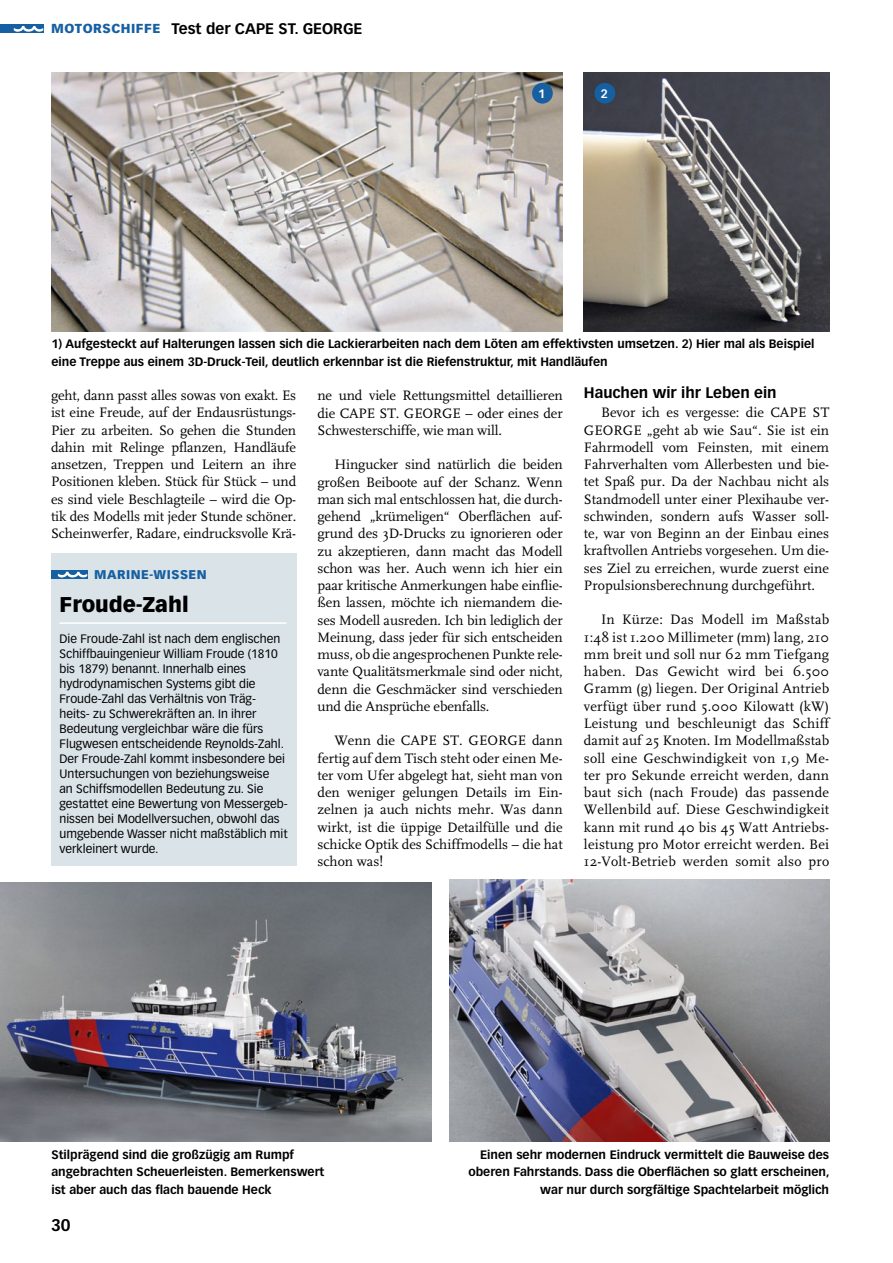
<style>
.page{position:relative;width:893px;height:1263px;background:#fff}
.page>*{position:absolute;margin:0;border:0;box-sizing:border-box;transform-origin:0 0}
.t1{font:900 21px "Vectora LT Std";color:#000}
.t2{font:700 16.5px "Vectora LT Std";color:#000}
.t3{font:700 15px "Vectora LT Std";color:#000}
.t4{font:14.25px/17.2px "FF Scala";letter-spacing:-.005em;color:#000;text-align:justify}
.t5{font:900 12.45px "Vectora LT Std";letter-spacing:.04em;color:#165fa1}
.t6{font:12px/15px "Vectora LT Std";color:#000}
.t7{font:700 12px/17.2px "Vectora LT Std";color:#000}
.t8{font:700 12px "Vectora LT Std";color:#fff}
.s1{font-weight:900;font-size:12.75px;color:#165fa1}
</style>
<div class="page">
<div style="left:0;top:24px;width:43px;height:9px;background:#165fa1"></div>
<svg style="left:14px;top:26px;width:29px;height:6px"></svg>
<img style="left:51px;top:72px;width:512px;height:259px">
<img style="left:584px;top:72px;width:245px;height:259px">
<img style="left:449px;top:880px;width:380px;height:261px">
<img style="left:0;top:882px;width:432px;height:259px">
<div style="left:51px;top:553px;width:245px;height:313px;background:#dae3e8"></div>
<hr style="left:60px;top:622px;width:226px;height:2px;background:#fff">
<div style="left:51px;top:570px;width:36px;height:9px;background:#165fa1"></div>
<svg style="left:58px;top:572px;width:29px;height:6px"></svg>
<div style="left:532px;top:83px;width:21px;height:21px;background:#165fa1;border-radius:50%"></div>
<div style="left:594px;top:83px;width:21px;height:21px;background:#165fa1;border-radius:50%"></div>
<p class="t3" style="left:51px;top:19px;width:313px"><span class="s1">MOTORSCHIFFE</span> Test der CAPE ST. GEORGE</p>
<p class="t8" style="left:538px;top:86px;width:9px">1</p>
<p class="t8" style="left:601px;top:86px;width:9px">2</p>
<p class="t7" style="left:51px;top:335px;width:765px">1) Aufgesteckt auf Halterungen lassen sich die Lackierarbeiten nach dem Löten am effektivsten umsetzen. 2) Hier mal als Beispiel eine Treppe aus einem 3D-Druck-Teil, deutlich erkennbar ist die Riefenstruktur, mit Handläufen</p>
<p class="t4" style="left:51px;top:387px;width:247px">geht, dann passt alles sowas von exakt. Es ist eine Freude, auf der Endausrüstungs-Pier zu arbeiten. So gehen die Stunden dahin mit Relinge pflanzen, Handläufe ansetzen, Treppen und Leitern an ihre Positionen kleben. Stück für Stück – und es sind viele Beschlagteile – wird die Op&shy;tik des Modells mit jeder Stunde schöner.<br>Scheinwerfer, Radare, eindrucksvolle Krä-</p>
<p class="t3" style="left:584px;top:383px;width:194px">Hauchen wir ihr Leben ein</p>
<p class="t4" style="left:317px;top:387px;width:247px">ne und viele Rettungsmittel detaillieren die CAPE ST. GEORGE – oder eines der Schwesterschiffe, wie man will.</p>
<p class="t4" style="left:317px;top:456px;width:247px;text-indent:17px">Hingucker sind natürlich die beiden großen Beiboote auf der Schanz. Wenn man sich mal entschlossen hat, die durch&shy;gehend „krümeligen“ Oberflächen auf&shy;grund des 3D-Drucks zu ignorieren oder zu akzeptieren, dann macht das Modell schon was her. Auch wenn ich hier ein paar kritische Anmerkungen habe einflie&shy;ßen lassen, möchte ich niemandem die&shy;ses Modell ausreden. Ich bin lediglich der Meinung, dass jeder für sich entscheiden muss, ob die angesprochenen Punkte rele&shy;vante Qualitätsmerkmale sind oder nicht, denn die Geschmäcker sind verschieden und die Ansprüche ebenfalls.</p>
<p class="t4" style="left:317px;top:732px;width:247px;text-indent:17px">Wenn die CAPE ST. GEORGE dann fertig auf dem Tisch steht oder einen Me&shy;ter vom Ufer abgelegt hat, sieht man von den weniger gelungen Details im Ein&shy;zelnen ja auch nichts mehr. Was dann wirkt, ist die üppige Detailfülle und die schicke Optik des Schiffmodells – die hat schon was!</p>
<p class="t4" style="left:584px;top:404px;width:247px;text-indent:17px">Bevor ich es vergesse: die CAPE ST GEORGE „geht ab wie Sau“. Sie ist ein Fahrmodell vom Feinsten, mit einem Fahrverhalten vom Allerbesten und bie&shy;tet Spaß pur. Da der Nachbau nicht als Standmodell unter einer Plexihaube ver&shy;schwinden, sondern aufs Wasser soll&shy;te, war von Beginn an der Einbau eines kraftvollen Antriebs vorgesehen. Um die&shy;ses Ziel zu erreichen, wurde zuerst eine Propulsionsberechnung durchgeführt.</p>
<p class="t4" style="left:584px;top:611px;width:247px;text-indent:17px">In Kürze: Das Modell im Maßstab 1:48 ist 1.200 Millimeter (mm) lang, 210 mm breit und soll nur 62 mm Tiefgang haben. Das Gewicht wird bei 6.500<br>Gramm (g) liegen. Der Original Antrieb verfügt über rund 5.000 Kilowatt (kW)<br>Leistung und beschleunigt das Schiff damit auf 25 Knoten. Im Modellmaßstab soll eine Geschwindigkeit von 1,9 Me&shy;ter pro Sekunde erreicht werden, dann baut sich (nach Froude) das passende Wellenbild auf. Diese Geschwindigkeit kann mit rund 40 bis 45 Watt Antriebs&shy;leistung pro Motor erreicht werden. Bei 12-Volt-Betrieb werden somit also pro</p>
<p class="t5" style="left:94px;top:567px;width:114px">MARINE-WISSEN</p>
<p class="t1" style="left:60px;top:591px;width:131px">FROUDE-ZAHL</p>
<p class="t6" style="left:60px;top:631px;width:230px">Die Froude-Zahl ist nach dem englischen Schiffbauingenieur William Froude (1810 bis 1879) benannt. Innerhalb eines hydrodynamischen Systems gibt die Froude-Zahl das Verhältnis von Träg&shy;heits- zu Schwerekräften an. In ihrer Bedeutung vergleichbar wäre die fürs Flugwesen entscheidende Reynolds-Zahl.<br>Der Froude-Zahl kommt insbesondere bei Untersuchungen von beziehungsweise<br>an Schiffsmodellen Bedeutung zu. Sie gestattet eine Bewertung von Messergeb&shy;nissen bei Modellversuchen, obwohl das umgebende Wasser nicht maßstäblich mit verkleinert wurde.</p>
<p class="t7" style="left:51px;top:1146px;width:275px">Stilprägend sind die großzügig am Rumpf angebrachten Scheuerleisten. Bemerkenswert ist aber auch das flach bauende Heck</p>
<p class="t7" style="left:468px;top:1146px;width:363px;text-align:right">Einen sehr modernen Eindruck vermittelt die Bauweise des oberen Fahrstands. Dass die Oberflächen so glatt erscheinen, war nur durch sorgfältige Spachtelarbeit möglich</p>
<p class="t2" style="left:51px;top:1215px;width:21px">30</p>
</div>
